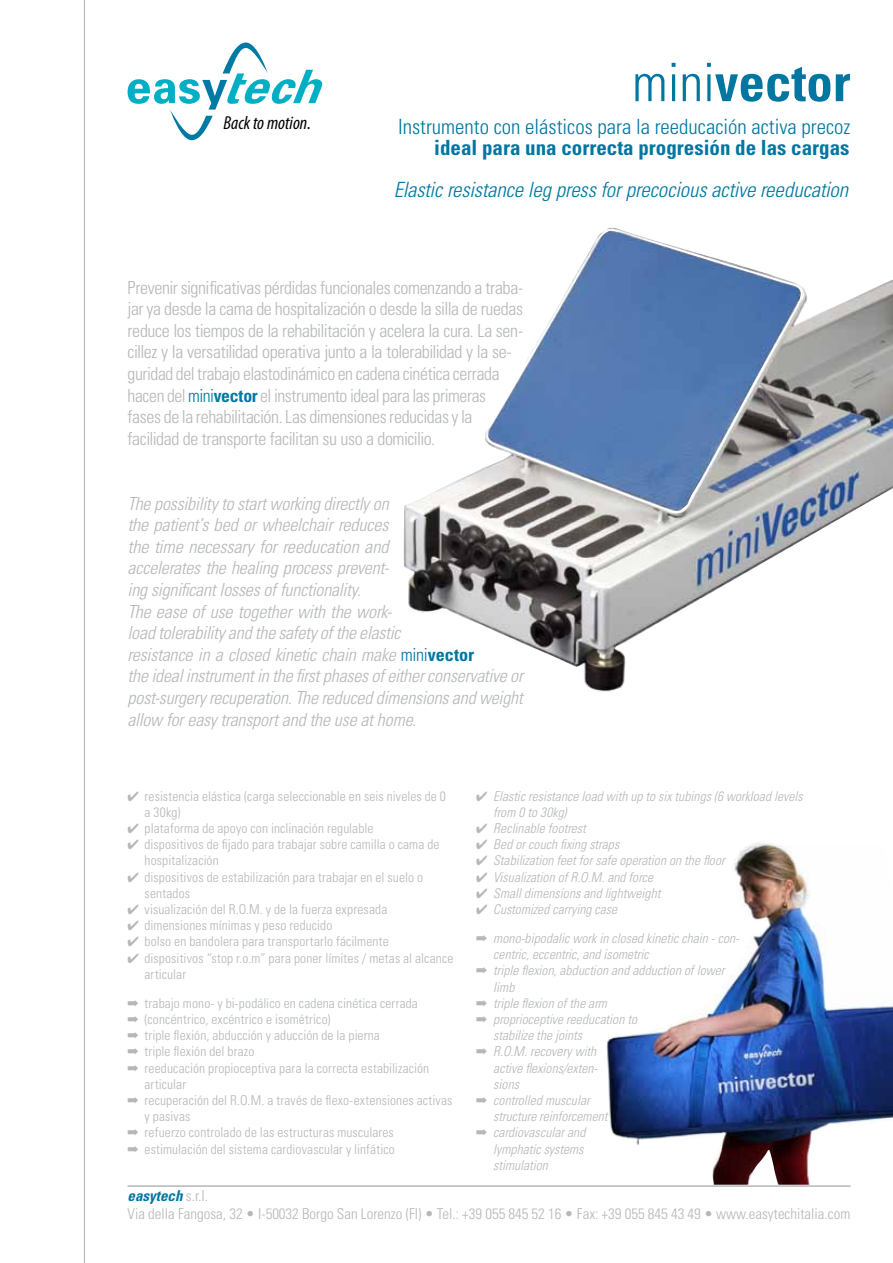
<style>
.page{position:relative;width:893px;height:1263px;background:#fff}
.page>*{position:absolute;margin:0;border:0;box-sizing:border-box;transform-origin:0 0}
.t1{font:700 condensed 53.1px "Univers LT Std";color:#0076a0}
.t2{font:italic 300 condensed 21px "Univers LT Std";letter-spacing:-.01em;color:#0076a0}
.t3{font:300 condensed 21px "Univers LT Std";color:#0076a0}
.t4{font:700 condensed 21px "Univers LT Std";color:#0076a0}
.t5{font:italic condensed 18.75px "Myriad Pro";color:#000}
.t6{font:italic 300 condensed 18px/21.6px "Univers LT Std";letter-spacing:-.01em;color:#b5b7b8}
.t7{font:300 condensed 18px/21.6px "Univers LT Std";letter-spacing:-.02em;color:#b5b7b8}
.t8{font:300 condensed 15px/18px "Univers LT Std";color:#b5b7b8}
.t9{font:300 condensed 13.5px/16.2px "Univers LT Std";letter-spacing:.01em;color:#b5b7b8}
.t10{font:italic 300 condensed 13.5px/16.2px "Univers LT Std";letter-spacing:.005em;color:#b5b7b8}
.s1{font-weight:300}
.s2{color:#0079a4}
.s3{font-weight:700;color:#0079a4}
.s4{font-style:normal;color:#0076a0}
.s5{font-weight:700;font-style:normal;color:#0076a0}
.s6{font-weight:700;font-style:italic;color:#0076a0}
</style>
<div class="page">
<hr style="left:84px;top:0;width:1px;height:1263px;background:#b5b7b8">
<hr style="left:128px;top:1185px;width:722px;height:2px;background:#b5b7b8">
<svg style="left:128px;top:43px;width:195px;height:97px"></svg>
<img style="left:606px;top:842px;width:287px;height:343px">
<img style="left:403px;top:228px;width:490px;height:464px">
<h3 class="t5" style="left:223px;top:111px;width:89px">Back to motion.</h3>
<h1 class="t1" style="left:632px;top:50px;width:220px"><span class="s1">mini</span>vector</h1>
<h2 class="t3" style="left:398px;top:114px;width:454px">Instrumento con elásticos para la reeducación activa precoz</h2>
<h2 class="t4" style="left:434px;top:134px;width:417px">ideal para una correcta progresión de las cargas</h2>
<h2 class="t2" style="left:394px;top:177px;width:456px">Elastic resistance leg press for precocious active reeducation</h2>
<p class="t7" style="left:128px;top:276px;width:397px">Prevenir significativas pérdidas funcionales comenzando a traba&shy;jar ya desde la cama de hospitalización o desde la silla de ruedas reduce los tiempos de la rehabilitación y acelera la cura. La sen&shy;cillez y la versatilidad operativa junto a la tolerabilidad y la se&shy;guridad del trabajo elastodinámico en cadena cinética cerrada hacen del <span class="s2">mini</span><span class="s3">vector</span> el instrumento ideal para las primeras fases de la rehabilitación. Las dimensiones reducidas y la facilidad de transporte facilitan su uso a domicilio.</p>
<p class="t6" style="left:127px;top:493px;width:397px">The possibility to start working directly on<br>the patient’s bed or wheelchair reduces<br>the time necessary for reeducation and<br>accelerates the healing process prevent-<br>ing significant losses of functionality.<br>The ease of use together with the work-<br>load tolerability and the safety of the elastic<br>resistance in a closed kinetic chain make <span class="s4">mini</span><span class="s5">vector<br></span>the ideal instrument in the first phases of either conservative or post-surgery recuperation. The reduced dimensions and weight allow for easy transport and the use at home.</p>
<p class="t9" style="left:145px;top:788px;width:303px;text-indent:-17px">✔ resistencia elástica (carga seleccionable en seis niveles de 0 a 30kg)</p>
<p class="t9" style="left:128px;top:820px;width:247px">✔ plataforma de apoyo con inclinación regulable</p>
<p class="t9" style="left:145px;top:836px;width:296px;text-indent:-17px">✔ dispositivos de fijado para trabajar sobre camilla o cama de hospitalización</p>
<p class="t9" style="left:145px;top:869px;width:280px;text-indent:-17px">✔ dispositivos de estabilización para trabajar en el suelo o sentados</p>
<p class="t9" style="left:128px;top:901px;width:261px">✔ visualización del R.O.M. y de la fuerza expresada</p>
<p class="t9" style="left:128px;top:917px;width:206px">✔ dimensiones mínimas y peso reducido</p>
<p class="t9" style="left:128px;top:933px;width:263px">✔ bolso en bandolera para transportarlo fácilmente</p>
<p class="t9" style="left:145px;top:950px;width:310px;text-indent:-17px">✔ dispositivos “stop r.o.m” para poner límites / metas al alcance articular</p>
<p class="t9" style="left:128px;top:995px;width:292px">➡ trabajo mono- y bi-podálico en cadena cinética cerrada</p>
<p class="t9" style="left:128px;top:1011px;width:204px">➡ (concéntrico, excéntrico e isométrico)</p>
<p class="t9" style="left:128px;top:1027px;width:254px">➡ triple flexión, abducción y aducción de la pierna</p>
<p class="t9" style="left:128px;top:1043px;width:128px">➡ triple flexión del brazo</p>
<p class="t9" style="left:128px;top:1060px;width:303px">➡ reeducación propioceptiva para la correcta estabilización</p>
<p class="t9" style="left:145px;top:1076px;width:43px">articular</p>
<p class="t9" style="left:128px;top:1092px;width:326px">➡ recuperación del R.O.M. a través de flexo-extensiones activas</p>
<p class="t9" style="left:145px;top:1108px;width:47px">y pasivas</p>
<p class="t9" style="left:128px;top:1124px;width:268px">➡ refuerzo controlado de las estructuras musculares</p>
<p class="t9" style="left:128px;top:1141px;width:269px">➡ estimulación del sistema cardiovascular y linfático</p>
<p class="t10" style="left:493px;top:788px;width:311px;text-indent:-17px">✔ Elastic resistance load with up to six tubings (6 workload levels from 0 to 30kg)</p>
<p class="t10" style="left:476px;top:820px;width:111px">✔ Reclinable footrest</p>
<p class="t10" style="left:476px;top:836px;width:145px">✔ Bed or couch fixing straps</p>
<p class="t10" style="left:476px;top:853px;width:250px">✔ Stabilization feet for safe operation on the floor</p>
<p class="t10" style="left:476px;top:869px;width:179px">✔ Visualization of R.O.M. and force</p>
<p class="t10" style="left:476px;top:885px;width:186px">✔ Small dimensions and lightweight</p>
<p class="t10" style="left:476px;top:895px;width:265px;line-height:29px">✔ Customized carrying case<br>➡ mono-bipodalic work in closed kinetic chain - con-</p>
<p class="t10" style="left:493px;top:946px;width:157px">centric, eccentric, and isometric</p>
<p class="t10" style="left:476px;top:963px;width:250px">➡ triple flexion, abduction and adduction of lower</p>
<p class="t10" style="left:493px;top:979px;width:23px">limb</p>
<p class="t10" style="left:476px;top:995px;width:132px">➡ triple flexion of the arm</p>
<p class="t10" style="left:476px;top:1011px;width:162px">➡ proprioceptive reeducation to</p>
<p class="t10" style="left:493px;top:1027px;width:90px">stabilize the joints</p>
<p class="t10" style="left:476px;top:1044px;width:122px">➡ R.O.M. recovery with</p>
<p class="t10" style="left:493px;top:1060px;width:106px">active flexions/exten-</p>
<p class="t10" style="left:493px;top:1076px;width:27px">sions</p>
<p class="t10" style="left:476px;top:1092px;width:115px">➡ controlled muscular</p>
<p class="t10" style="left:493px;top:1108px;width:116px">structure reinforcement</p>
<p class="t10" style="left:476px;top:1125px;width:111px">➡ cardiovascular and</p>
<p class="t10" style="left:493px;top:1141px;width:92px">lymphatic systems</p>
<p class="t10" style="left:493px;top:1157px;width:56px">stimulation</p>
<p class="t8" style="left:128px;top:1186px;width:724px"><span class="s6">easytech</span> s.r.l.<br>Via della Fangosa, 32 • I-50032 Borgo San Lorenzo (FI) • Tel.: +39 055 845 52 16 • Fax: +39 055 845 43 49 • www.easytechitalia.com</p>
</div>
